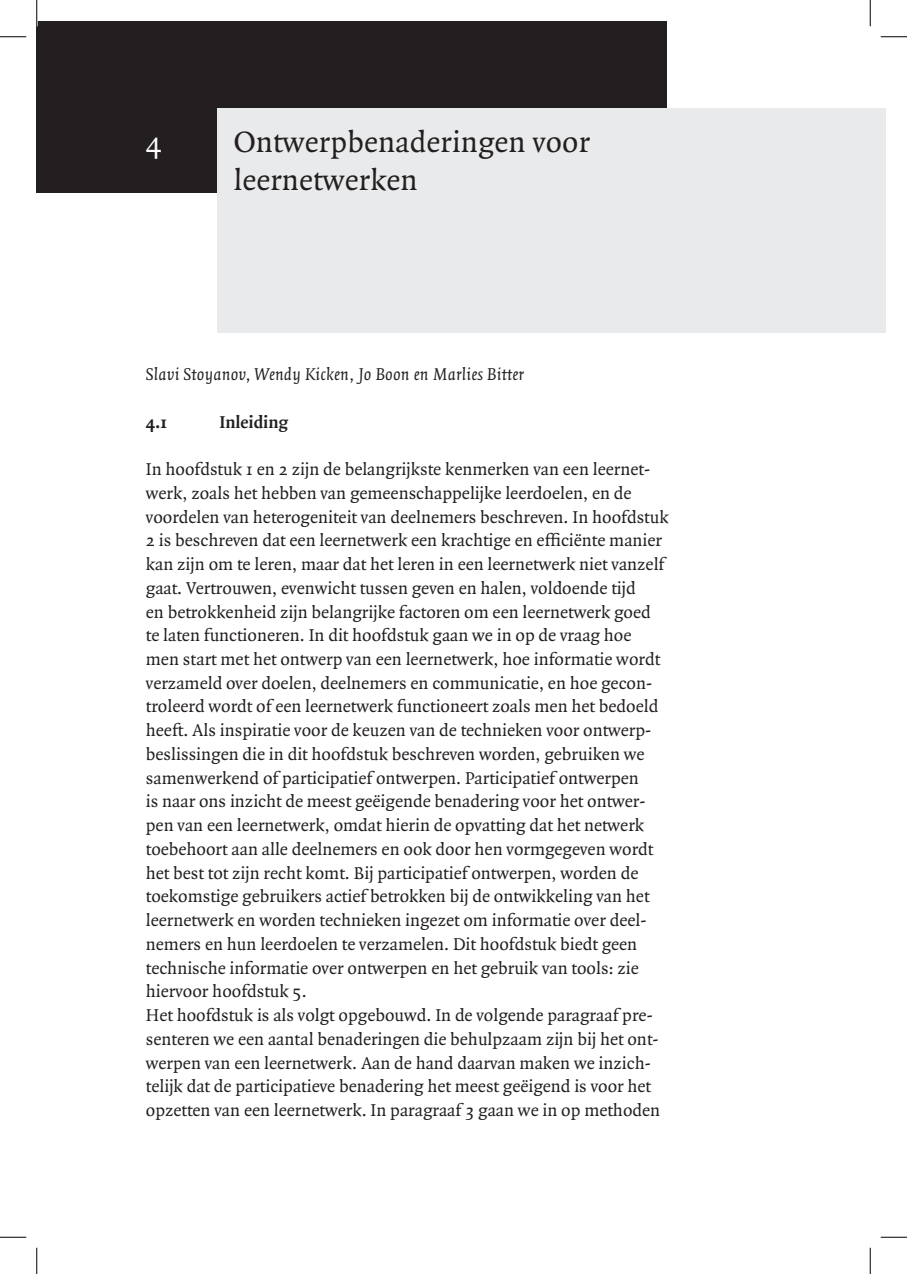
<style>
.page{position:relative;width:907px;height:1274px;background:#fff}
.page>*{position:absolute;margin:0;border:0;box-sizing:border-box;transform-origin:0 0}
.t1{font:31.5px/37.8px "Quadraat";letter-spacing:.005em;color:#231f20}
.t2{font:31.5px "Quadraat";color:#fff}
.t3{font:18.38px/23.8px "Quadraat";color:#231f20}
.t4{font:italic 18.38px "Quadraat";letter-spacing:.01em;color:#231f20}
.t5{font:700 18.38px "Quadraat";color:#231f20}
</style>
<div class="page">
<div style="left:37px;top:21px;width:630px;height:172px;background:#231f20"></div>
<div style="left:218px;top:108px;width:668px;height:225px;background:#e9eaeb"></div>
<hr style="left:36px;top:0;width:2px;height:26px;background:#fff">
<svg style="left:0;top:36px;width:26px;height:1px"></svg>
<svg style="left:881px;top:36px;width:26px;height:1px"></svg>
<svg style="left:0;top:1237px;width:26px;height:1px"></svg>
<svg style="left:881px;top:1237px;width:26px;height:1px"></svg>
<svg style="left:36px;top:0;width:1px;height:26px"></svg>
<svg style="left:36px;top:1248px;width:1px;height:26px"></svg>
<svg style="left:870px;top:0;width:1px;height:26px"></svg>
<svg style="left:870px;top:1248px;width:1px;height:26px"></svg>
<h1 class="t2" style="left:146px;top:129px;width:17px">4</h1>
<h1 class="t1" style="left:234px;top:125px;width:358px">Ontwerpbenaderingen voor leernetwerken</h1>
<p class="t4" style="left:146px;top:367px;width:379px">Slavi Stoyanov, Wendy Kicken, Jo Boon en Marlies Bitter</p>
<p class="t5" style="left:146px;top:414px;width:23px">4.1</p>
<p class="t5" style="left:219px;top:414px;width:70px">Inleiding</p>
<p class="t3" style="left:146px;top:458px;width:524px">In hoofdstuk 1 en 2 zijn de belangrijkste kenmerken van een leernet&shy;werk, zoals het hebben van gemeenschappelijke leerdoelen, en de voordelen van heterogeniteit van deelnemers beschreven. In hoofdstuk 2 is beschreven dat een leernetwerk een krachtige en efficiënte manier kan zijn om te leren, maar dat het leren in een leernetwerk niet vanzelf gaat. Vertrouwen, evenwicht tussen geven en halen, voldoende tijd<br>en betrokkenheid zijn belangrijke factoren om een leernetwerk goed te laten functioneren. In dit hoofdstuk gaan we in op de vraag hoe men start met het ontwerp van een leernetwerk, hoe informatie wordt verzameld over doelen, deelnemers en communicatie, en hoe gecon&shy;troleerd wordt of een leernetwerk functioneert zoals men het bedoeld heeft. Als inspiratie voor de keuzen van de technieken voor ontwerp&shy;beslissingen die in dit hoofdstuk beschreven worden, gebruiken we samenwerkend of participatief ontwerpen. Participatief ontwerpen<br>is naar ons inzicht de meest geëigende benadering voor het ontwer&shy;pen van een leernetwerk, omdat hierin de opvatting dat het netwerk toebehoort aan alle deelnemers en ook door hen vormgegeven wordt het best tot zijn recht komt. Bij participatief ontwerpen, worden de toekomstige gebruikers actief betrokken bij de ontwikkeling van het leernetwerk en worden technieken ingezet om informatie over deel&shy;nemers en hun leerdoelen te verzamelen. Dit hoofdstuk biedt geen technische informatie over ontwerpen en het gebruik van tools: zie hiervoor hoofdstuk 5.<br>Het hoofdstuk is als volgt opgebouwd. In de volgende paragraaf pre&shy;senteren we een aantal benaderingen die behulpzaam zijn bij het ont&shy;werpen van een leernetwerk. Aan de hand daarvan maken we inzich&shy;telijk dat de participatieve benadering het meest geëigend is voor het opzetten van een leernetwerk. In paragraaf 3 gaan we in op methoden</p>
</div>
